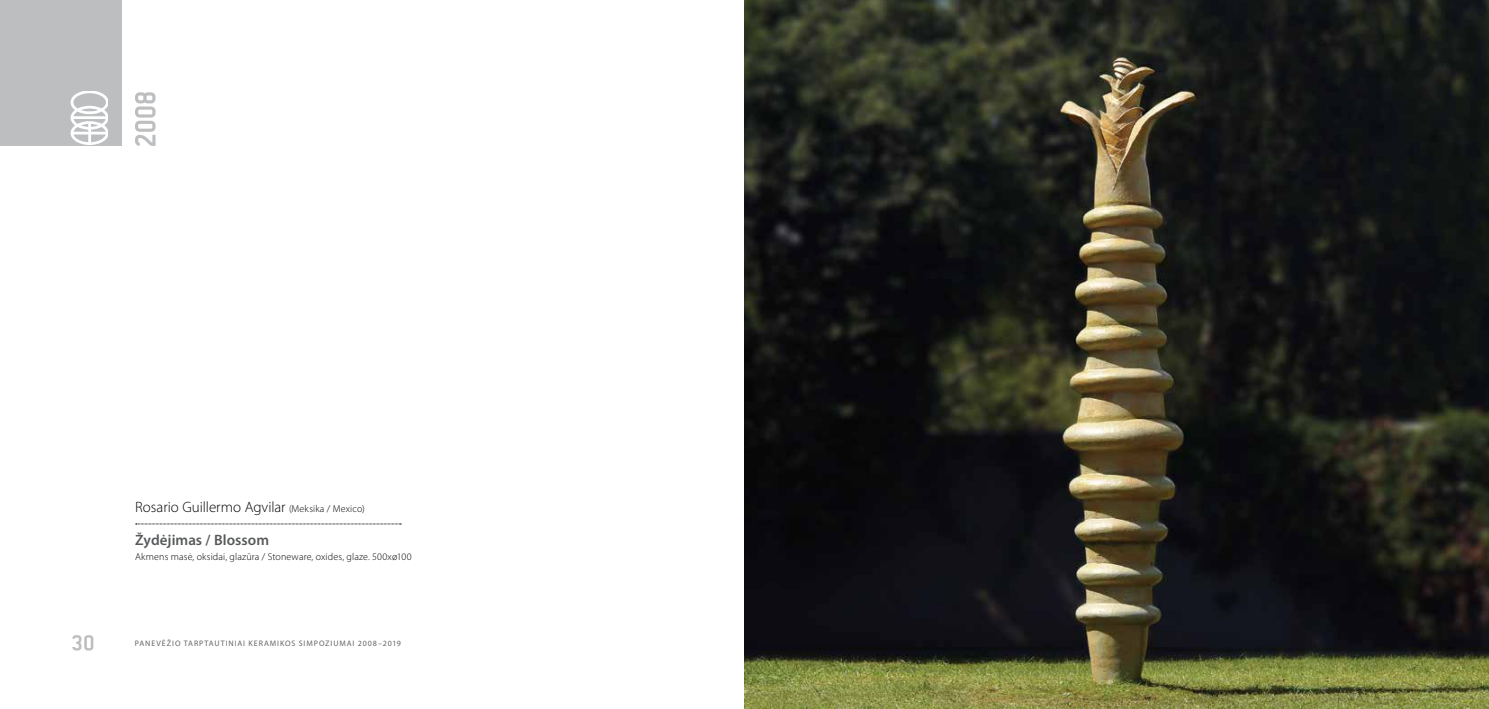
<style>
.page{position:relative;width:1489px;height:709px;background:#fff}
.page>*{position:absolute;margin:0;border:0;box-sizing:border-box;transform-origin:0 0}
.t1{font:300 15px/32.5px "Myriad Pro";color:#000}
.t2{font:300 10px "Myriad Pro";letter-spacing:.015em;color:#000}
.t3{font:8px "Myriad Pro";letter-spacing:.115em;color:#636466}
.s1{font-size:10px}
.s2{font-weight:600;color:#58595b}
</style>
<div class="page">
<div style="left:0;top:0;width:122px;height:146px;background:#bcbec0"></div>
<img style="left:71px;top:91px;width:37px;height:53px">
<svg style="left:72px;top:635px;width:21px;height:15px"></svg>
<img style="left:744px;top:0;width:744px;height:709px">
<svg style="left:135px;top:92px;width:20px;height:54px"></svg>
<svg style="left:136px;top:523px;width:265px;height:1px"></svg>
<h1 class="t1" style="left:135px;top:490px;width:231px">Rosario Guillermo Agvilar <span class="s1">(Meksika / Mexico)<br></span><span class="s2">Žydėjimas / Blossom</span></h1>
<p class="t2" style="left:135px;top:550px;width:278px">Akmens masė, oksidai, glazūra / Stoneware, oxides, glaze. 500xø100</p>
<p class="t3" style="left:135px;top:638px;width:268px">PANEVĖŽIO TARPTAUTINIAI KERAMIKOS SIMPOZIUMAI 2008–2019</p>
</div>
